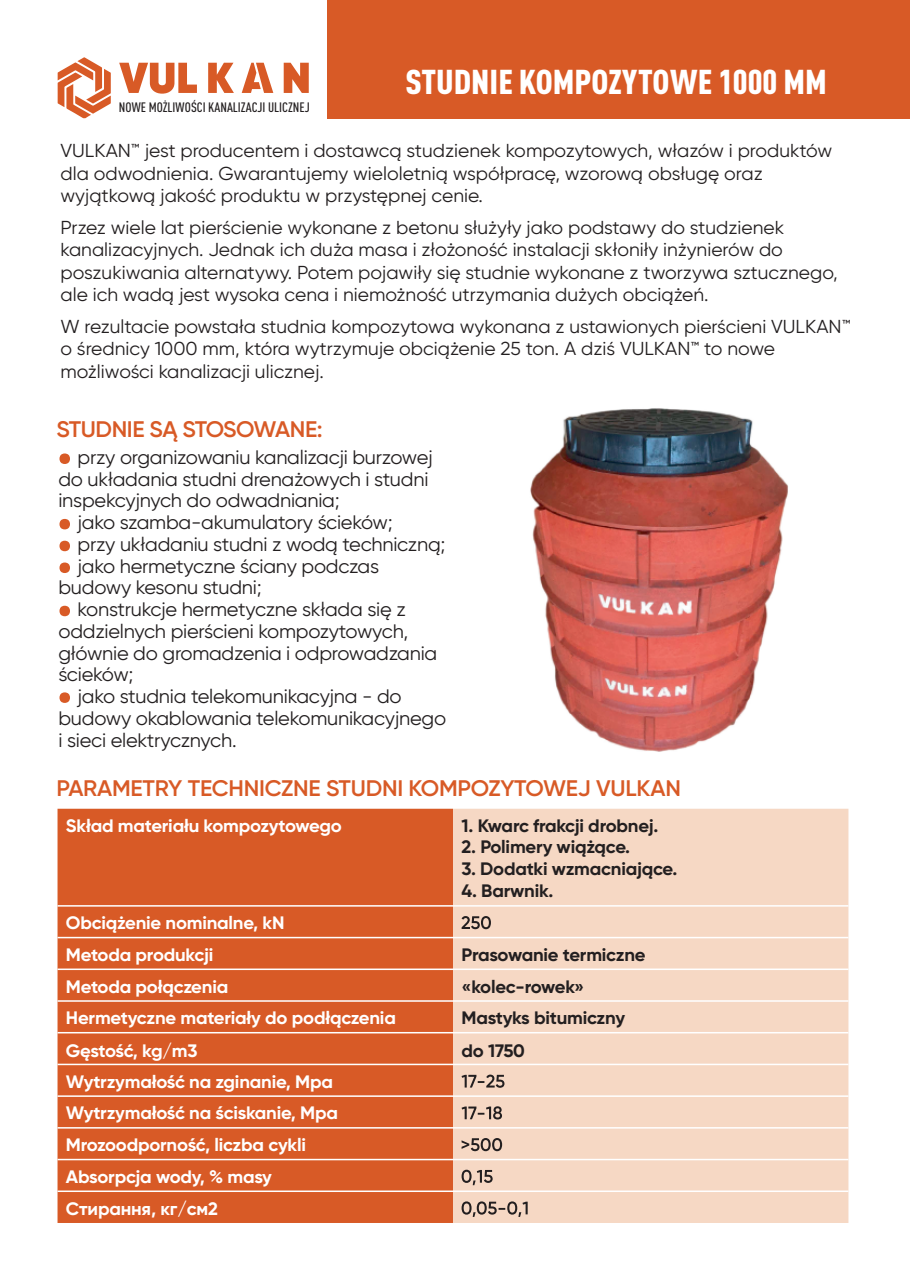
<style>
.page{position:relative;width:910px;height:1280px;background:#fff}
.page>*{position:absolute;margin:0;border:0;box-sizing:border-box;transform-origin:0 0}
.t1{font:900 condensed 34.05px "DIN Pro";color:#fff}
.t2{font:600 22.5px "Gilroy";letter-spacing:-.015em;color:#d85a26}
.t3{font:19.5px "Gilroy";letter-spacing:-.01em;color:#231f20}
.t4{font:18.75px/22.5px "Gilroy";color:#231f20}
.t5{font:700 18px/31.8px "Gilroy";letter-spacing:-.01em;color:#fff}
.t6{font:700 18px/32px "Gilroy";letter-spacing:-.01em;color:#231f20}
.t7{font:500 condensed 13.5px "DIN Pro";color:#231f20}
</style>
<div class="page">
<svg style="left:59px;top:606px;width:11px;height:10px"></svg>
<svg style="left:59px;top:692px;width:11px;height:11px"></svg>
<svg style="left:59px;top:562px;width:11px;height:11px"></svg>
<svg style="left:59px;top:541px;width:11px;height:10px"></svg>
<svg style="left:59px;top:519px;width:11px;height:10px"></svg>
<svg style="left:59px;top:453px;width:11px;height:11px"></svg>
<div style="left:58px;top:809px;width:395px;height:414px;background:#d85a26"></div>
<div style="left:453px;top:809px;width:395px;height:414px;background:#f6d8c4"></div>
<hr style="left:58px;top:905px;width:395px;height:2px;background:#fff">
<hr style="left:453px;top:905px;width:395px;height:2px;background:#fff">
<hr style="left:58px;top:937px;width:395px;height:1px;background:#fff">
<hr style="left:453px;top:937px;width:395px;height:1px;background:#fff">
<hr style="left:58px;top:968px;width:395px;height:2px;background:#fff">
<hr style="left:453px;top:968px;width:395px;height:2px;background:#fff">
<hr style="left:58px;top:1000px;width:395px;height:2px;background:#fff">
<hr style="left:453px;top:1000px;width:395px;height:2px;background:#fff">
<hr style="left:58px;top:1032px;width:395px;height:1px;background:#fff">
<hr style="left:453px;top:1032px;width:395px;height:1px;background:#fff">
<hr style="left:58px;top:1064px;width:395px;height:1px;background:#fff">
<hr style="left:453px;top:1064px;width:395px;height:1px;background:#fff">
<hr style="left:58px;top:1095px;width:395px;height:2px;background:#fff">
<hr style="left:453px;top:1095px;width:395px;height:2px;background:#fff">
<hr style="left:58px;top:1127px;width:395px;height:1px;background:#fff">
<hr style="left:453px;top:1127px;width:395px;height:1px;background:#fff">
<hr style="left:58px;top:1159px;width:395px;height:1px;background:#fff">
<hr style="left:453px;top:1159px;width:395px;height:1px;background:#fff">
<hr style="left:58px;top:1190px;width:395px;height:2px;background:#fff">
<hr style="left:453px;top:1190px;width:395px;height:2px;background:#fff">
<svg style="left:462px;top:916px;width:29px;height:13px"></svg>
<svg style="left:462px;top:1074px;width:42px;height:14px"></svg>
<svg style="left:462px;top:1106px;width:40px;height:13px"></svg>
<svg style="left:462px;top:1138px;width:40px;height:13px"></svg>
<svg style="left:462px;top:1170px;width:31px;height:15px"></svg>
<svg style="left:462px;top:1201px;width:66px;height:16px"></svg>
<div style="left:328px;top:0;width:582px;height:118px;background:#d85a26"></div>
<svg style="left:58px;top:57px;width:53px;height:62px"></svg>
<svg style="left:119px;top:63px;width:78px;height:31px"></svg>
<svg style="left:208px;top:63px;width:26px;height:30px"></svg>
<svg style="left:284px;top:63px;width:25px;height:30px"></svg>
<svg style="left:242px;top:63px;width:31px;height:30px"></svg>
<img style="left:530px;top:408px;width:258px;height:344px">
<p class="t7" style="left:119px;top:97px;width:192px">NOWE MOŻLIWOŚCI KANALIZACJI ULICZNEJ</p>
<h1 class="t1" style="left:405px;top:55px;width:423px">STUDNIE KOMPOZYTOWE 1000 MM</h1>
<p class="t4" style="left:60px;top:139px;width:773px">VULKAN™ jest producentem i dostawcą studzienek kompozytowych, włazów i produktów dla odwodnienia. Gwarantujemy wieloletnią współpracę, wzorową obsługę oraz wyjątkową jakość produktu w przystępnej cenie.</p>
<p class="t4" style="left:60px;top:216px;width:779px">Przez wiele lat pierścienie wykonane z betonu służyły jako podstawy do studzienek kanalizacyjnych. Jednak ich duża masa i złożoność instalacji skłoniły inżynierów do poszukiwania alternatywy. Potem pojawiły się studnie wykonane z tworzywa sztucznego, ale ich wadą jest wysoka cena i niemożność utrzymania dużych obciążeń.</p>
<p class="t4" style="left:60px;top:315px;width:792px">W rezultacie powstała studnia kompozytowa wykonana z ustawionych pierścieni VULKAN™ o średnicy 1000 mm, która wytrzymuje obciążenie 25 ton. A dziś VULKAN™ to nowe możliwości kanalizacji ulicznej.</p>
<p class="t2" style="left:56px;top:415px;width:268px">STUDNIE SĄ STOSOWANE:</p>
<p class="t3" style="left:78px;top:445px;width:357px">przy organizowaniu kanalizacji burzowej</p>
<p class="t3" style="left:58px;top:467px;width:372px">do układania studni drenażowych i studni</p>
<p class="t3" style="left:58px;top:489px;width:283px">inspekcyjnych do odwadniania;</p>
<p class="t3" style="left:78px;top:510px;width:317px">jako szamba-akumulatory ścieków;</p>
<p class="t3" style="left:78px;top:532px;width:369px">przy układaniu studni z wodą techniczną;</p>
<p class="t3" style="left:78px;top:554px;width:303px">jako hermetyczne ściany podczas</p>
<p class="t3" style="left:58px;top:576px;width:205px">budowy kesonu studni;</p>
<p class="t3" style="left:78px;top:597px;width:330px">konstrukcje hermetyczne składa się z</p>
<p class="t3" style="left:58px;top:619px;width:351px">oddzielnych pierścieni kompozytowych,</p>
<p class="t3" style="left:58px;top:641px;width:380px">głównie do gromadzenia i odprowadzania</p>
<p class="t3" style="left:58px;top:663px;width:77px">ścieków;</p>
<p class="t3" style="left:78px;top:684px;width:326px">jako studnia telekomunikacyjna - do</p>
<p class="t3" style="left:58px;top:706px;width:389px">budowy okablowania telekomunikacyjnego</p>
<p class="t3" style="left:58px;top:728px;width:180px">i sieci elektrycznych.</p>
<p class="t2" style="left:57px;top:774px;width:626px">PARAMETRY TECHNICZNE STUDNI KOMPOZYTOWEJ VULKAN</p>
<p class="t5" style="left:66px;top:810px;width:277px">Skład materiału kompozytowego</p>
<p class="t6" style="left:462px;top:809px;width:198px">1. Kwarc frakcji drobnej.</p>
<p class="t6" style="left:462px;top:831px;width:170px">2. Polimery wiążące.</p>
<p class="t6" style="left:462px;top:853px;width:217px">3. Dodatki wzmacniające.</p>
<p class="t6" style="left:462px;top:874px;width:93px">4. Barwnik.</p>
<p class="t5" style="left:66px;top:907px;width:331px">Obciążenie nominalne, kN<br>Metoda produkcji<br>Metoda połączenia<br>Hermetyczne materiały do podłączenia<br>Gęstość, kg/m3<br>Wytrzymałość na zginanie, Mpa<br>Wytrzymałość na ściskanie, Mpa<br>Mrozoodporność, liczba cykli<br>Absorpcja wody, % masy<br>Стирання, кг/см2</p>
<p class="t6" style="left:462px;top:939px;width:185px">Prasowanie termiczne «kolec-rowek»<br>Mastyks bitumiczny do 1750</p>
</div>
